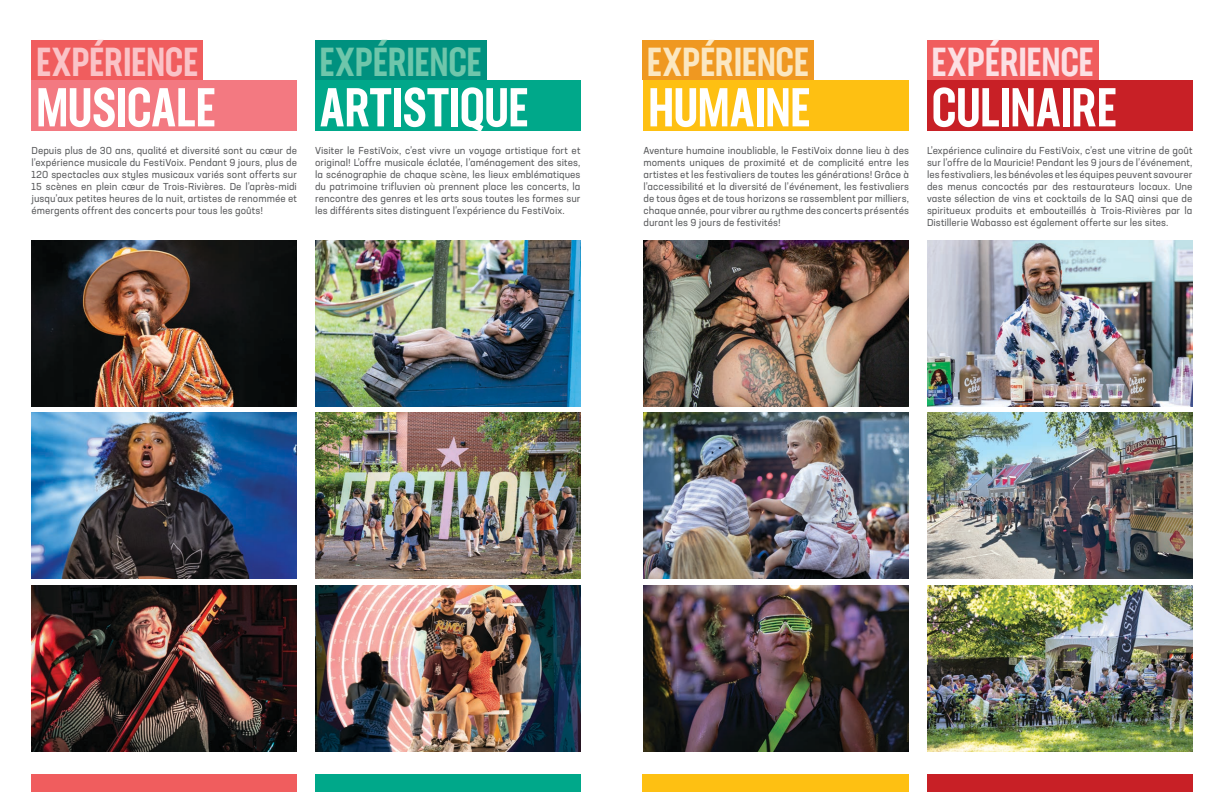
<style>
.page{position:relative;width:1224px;height:792px;background:#fff}
.page>*{position:absolute;margin:0;border:0;box-sizing:border-box;transform-origin:0 0}
.Titre{font:500 54px "Neusa Next Std Compact";letter-spacing:-.015em;color:#fff}
.Titre_2{font:500 40px "Neusa Next Std Compact";letter-spacing:-.01em;color:#fac3c7}
.Titre_2-2{font:500 40px "Neusa Next Std Compact";letter-spacing:-.01em;color:#6fc6ab}
.Titre_2-3{font:500 40px "Neusa Next Std Compact";letter-spacing:-.01em;color:#fbe7c1}
.Titre_2-4{font:500 40px "Neusa Next Std Compact";letter-spacing:-.01em;color:#fcdfe3}
.Texte{font:10px/12px "Neusa Next Std";letter-spacing:.01em;color:#58595b;text-align:justify}
</style>
<div class="page">
<div style="left:642px;top:774px;width:267px;height:18px;background:#fec012"></div>
<div style="left:927px;top:774px;width:265px;height:18px;background:#c82026"></div>
<div style="left:32px;top:774px;width:265px;height:18px;background:#f05d5e"></div>
<div style="left:315px;top:774px;width:265px;height:18px;background:#00a88a"></div>
<div style="left:32px;top:40px;width:171px;height:40px;background:#f05d5e"></div>
<div style="left:315px;top:40px;width:171px;height:40px;background:#00917f"></div>
<div style="left:927px;top:40px;width:171px;height:40px;background:#f05d5e"></div>
<div style="left:642px;top:40px;width:172px;height:40px;background:#ef9821"></div>
<div style="left:32px;top:80px;width:265px;height:51px;background:#f37981"></div>
<div style="left:315px;top:80px;width:265px;height:51px;background:#00a88a"></div>
<div style="left:927px;top:80px;width:265px;height:51px;background:#c82026"></div>
<div style="left:644px;top:80px;width:265px;height:51px;background:#fec012"></div>
<img style="left:32px;top:240px;width:265px;height:166px">
<img style="left:644px;top:240px;width:265px;height:166px">
<img style="left:315px;top:240px;width:265px;height:166px">
<img style="left:927px;top:240px;width:265px;height:166px">
<img style="left:32px;top:413px;width:265px;height:166px">
<img style="left:644px;top:413px;width:265px;height:166px">
<img style="left:315px;top:413px;width:265px;height:166px">
<img style="left:927px;top:413px;width:265px;height:166px">
<img style="left:32px;top:585px;width:265px;height:167px">
<img style="left:644px;top:585px;width:265px;height:167px">
<img style="left:315px;top:585px;width:265px;height:167px">
<img style="left:927px;top:585px;width:265px;height:167px">
<p class="Titre_2" style="left:36px;top:37px;width:164px">EXPÉRIENCE</p>
<p class="Titre_2-2" style="left:320px;top:37px;width:164px">EXPÉRIENCE</p>
<p class="Titre_2-3" style="left:647px;top:37px;width:164px">EXPÉRIENCE</p>
<p class="Titre_2-4" style="left:932px;top:37px;width:164px">EXPÉRIENCE</p>
<p class="Titre" style="left:36px;top:74px;width:182px">MUSICALE</p>
<p class="Titre" style="left:320px;top:74px;width:211px">ARTISTIQUE</p>
<p class="Titre" style="left:648px;top:74px;width:164px">HUMAINE</p>
<p class="Titre" style="left:932px;top:74px;width:187px">CULINAIRE</p>
<p class="Texte" style="left:32px;top:144px;width:267px">Depuis plus de 30 ans, qualité et diversité sont au cœur de l’expérience musicale du FestiVoix. Pendant 9 jours, plus de 120 spectacles aux styles musicaux variés sont offerts sur 15 scènes en plein cœur de Trois-Rivières. De l’après-midi jusqu’aux petites heures de la nuit, artistes de renommée et émergents offrent des concerts pour tous les goûts!</p>
<p class="Texte" style="left:644px;top:144px;width:267px">Aventure humaine inoubliable, le FestiVoix donne lieu à des moments uniques de proximité et de complicité entre les artistes et les festivaliers de toutes les générations! Grâce à l’accessibilité et la diversité de l’événement, les festivaliers de tous âges et de tous horizons se rassemblent par milliers, chaque année, pour vibrer au rythme des concerts présentés durant les 9 jours de festivités!</p>
<p class="Texte" style="left:315px;top:144px;width:267px">Visiter le FestiVoix, c’est vivre un voyage artistique fort et original! L’offre musicale éclatée, l’aménagement des sites, la scénographie de chaque scène, les lieux emblématiques du patrimoine trifluvien où prennent place les concerts, la rencontre des genres et les arts sous toutes les formes sur les différents sites distinguent l’expérience du FestiVoix.</p>
<p class="Texte" style="left:927px;top:144px;width:267px">L’expérience culinaire du FestiVoix, c’est une vitrine de goût sur l’offre de la Mauricie! Pendant les 9 jours de l’événement, les festivaliers, les bénévoles et les équipes peuvent savourer des menus concoctés par des restaurateurs locaux. Une vaste sélection de vins et cocktails de la SAQ ainsi que de spiritueux produits et embouteillés à Trois-Rivières par la Distillerie Wabasso est également offerte sur les sites.</p>
</div>
